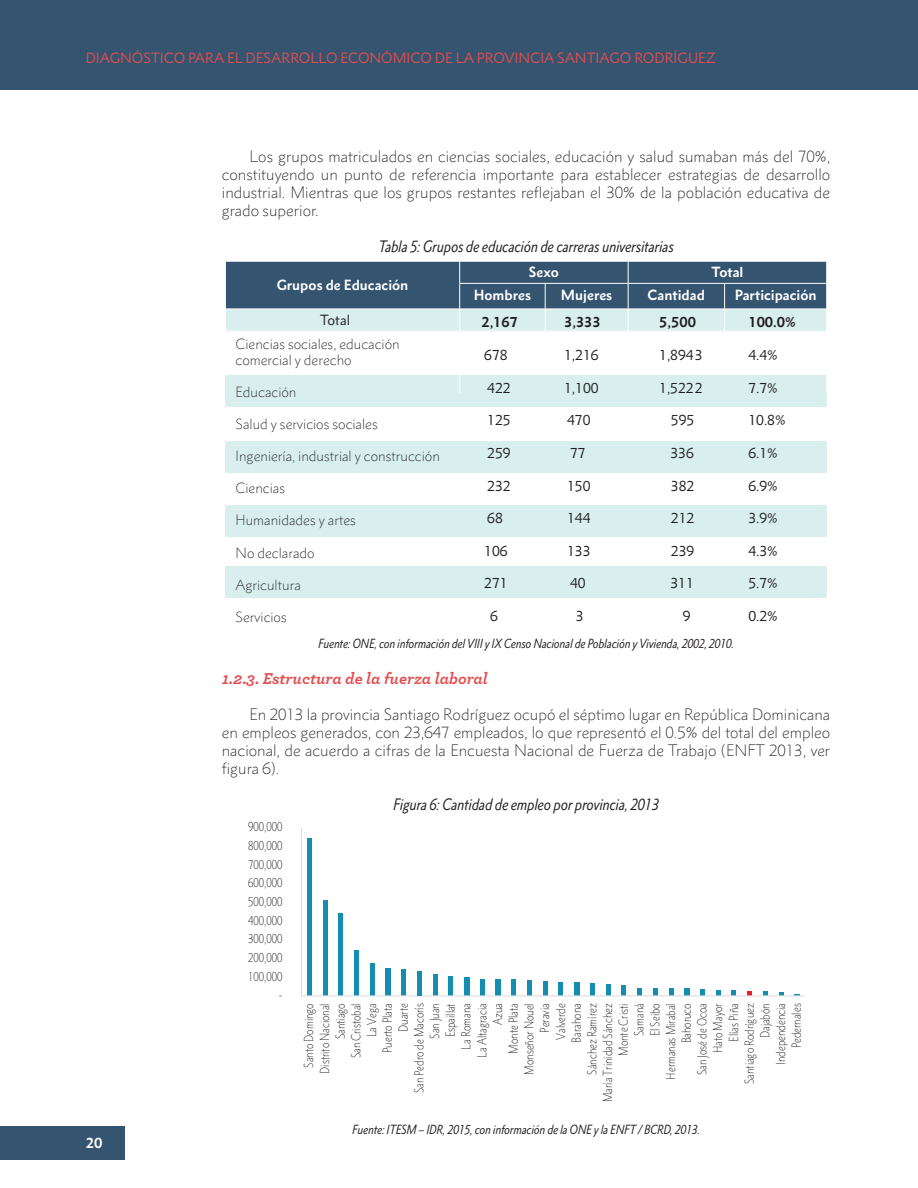
<style>
.page{position:relative;width:918px;height:1188px;background:#fff}
.page>*{position:absolute;margin:0;border:0;box-sizing:border-box;transform-origin:0 0}
.t1{font:italic 700 16.5px "Archer";color:#e34d4e}
.t2{font:300 15px/18px "Metro Nova Pro";color:#231f20;text-align:justify}
.t3{font:italic condensed 15px "Metro Nova Pro";color:#231f20}
.t4{font:13.5px "Metro Nova Pro";color:#e34d4e}
.t5{font:700 13.5px "Metro Nova Pro";color:#fff}
.t6{font:300 13.35px/16px "Metro Nova Pro";color:#231f20}
.t7{font:13.35px "Metro Nova Pro";color:#231f20}
.t8{font:700 13.35px "Metro Nova Pro";color:#fff}
.t9{font:700 13.35px "Metro Nova Pro";color:#231f20}
.t10{font:italic condensed 12px "Metro Nova Pro";color:#231f20}
.t11{font:300 condensed 11.85px/15.8px "Metro Nova Pro";color:#231f20;text-align:right}
.t12{font:11.85px "Calibri";color:#76787b}
</style>
<div class="page">
<div style="left:0;top:0;width:918px;height:89px;background:#345470"></div>
<div style="left:0;top:1126px;width:125px;height:34px;background:#345470"></div>
<div style="left:225px;top:375px;width:602px;height:32px;background:#d8efee"></div>
<div style="left:225px;top:441px;width:602px;height:32px;background:#d8efee"></div>
<div style="left:225px;top:505px;width:602px;height:31px;background:#d8efee"></div>
<div style="left:225px;top:567px;width:602px;height:31px;background:#d8efee"></div>
<svg style="left:459px;top:375px;width:1px;height:18px"></svg>
<svg style="left:225px;top:261px;width:602px;height:70px;background:#6e8a9c"></svg>
<svg style="left:826px;top:375px;width:1px;height:18px"></svg>
<div style="left:401px;top:969px;width:5px;height:27px;background:#148db0"></div>
<div style="left:307px;top:839px;width:5px;height:157px;background:#148db0"></div>
<hr style="left:323px;top:901px;width:4px;height:95px;background:#148db0">
<div style="left:338px;top:913px;width:5px;height:83px;background:#148db0"></div>
<div style="left:354px;top:951px;width:5px;height:45px;background:#148db0"></div>
<div style="left:370px;top:964px;width:5px;height:32px;background:#148db0"></div>
<div style="left:385px;top:969px;width:5px;height:27px;background:#148db0"></div>
<div style="left:433px;top:975px;width:5px;height:21px;background:#148db0"></div>
<div style="left:448px;top:977px;width:5px;height:19px;background:#148db0"></div>
<div style="left:464px;top:977px;width:5px;height:19px;background:#148db0"></div>
<div style="left:480px;top:979px;width:5px;height:17px;background:#148db0"></div>
<div style="left:496px;top:980px;width:5px;height:16px;background:#148db0"></div>
<div style="left:511px;top:980px;width:5px;height:16px;background:#148db0"></div>
<div style="left:527px;top:981px;width:5px;height:15px;background:#148db0"></div>
<div style="left:543px;top:982px;width:5px;height:14px;background:#148db0"></div>
<hr style="left:559px;top:983px;width:4px;height:13px;background:#148db0">
<div style="left:574px;top:983px;width:5px;height:13px;background:#148db0"></div>
<div style="left:590px;top:983px;width:5px;height:13px;background:#148db0"></div>
<div style="left:606px;top:984px;width:5px;height:12px;background:#148db0"></div>
<div style="left:621px;top:986px;width:5px;height:10px;background:#148db0"></div>
<div style="left:637px;top:988px;width:5px;height:8px;background:#148db0"></div>
<div style="left:653px;top:988px;width:5px;height:8px;background:#148db0"></div>
<svg style="left:669px;top:989px;width:5px;height:6px"></svg>
<svg style="left:684px;top:989px;width:5px;height:6px"></svg>
<svg style="left:700px;top:990px;width:5px;height:5px"></svg>
<svg style="left:716px;top:990px;width:5px;height:5px"></svg>
<svg style="left:731px;top:991px;width:5px;height:4px"></svg>
<svg style="left:747px;top:992px;width:5px;height:3px"></svg>
<svg style="left:763px;top:992px;width:5px;height:3px"></svg>
<svg style="left:779px;top:992px;width:5px;height:3px"></svg>
<hr style="left:301px;top:828px;width:1px;height:168px;background:#dcdddf">
<hr style="left:301px;top:995px;width:504px;height:1px;background:#dcdddf">
<div style="left:417px;top:971px;width:5px;height:25px;background:#148db0"></div>
<p class="t4" style="left:86px;top:49px;width:632px">DIAGNÓSTICO PARA EL DESARROLLO ECONÓMICO DE LA PROVINCIA SANTIAGO RODRÍGUEZ</p>
<p class="t2" style="left:222px;top:147px;width:610px;text-indent:28px">Los grupos matriculados en ciencias sociales, educación y salud sumaban más del 70%, constituyendo un punto de referencia importante para establecer estrategias de desarrollo industrial. Mientras que los grupos restantes reflejaban el 30% de la población educativa de grado superior.</p>
<p class="t3" style="left:378px;top:237px;width:297px">Tabla 5: Grupos de educación de carreras universitarias</p>
<p class="t8" style="left:277px;top:277px;width:133px">Grupos de Educación</p>
<p class="t7" style="left:320px;top:312px;width:31px">Total</p>
<p class="t6" style="left:236px;top:336px;width:166px">Ciencias sociales, educación comercial y derecho</p>
<p class="t6" style="left:236px;top:384px;width:62px">Educación</p>
<p class="t6" style="left:236px;top:416px;width:144px">Salud y servicios sociales</p>
<p class="t6" style="left:236px;top:448px;width:206px">Ingeniería, industrial y construcción</p>
<p class="t6" style="left:236px;top:480px;width:51px">Ciencias</p>
<p class="t6" style="left:236px;top:512px;width:122px">Humanidades y artes</p>
<p class="t6" style="left:236px;top:544px;width:81px">No declarado</p>
<p class="t6" style="left:236px;top:576px;width:67px">Agricultura</p>
<p class="t6" style="left:236px;top:609px;width:53px">Servicios</p>
<p class="t8" style="left:529px;top:264px;width:32px">Sexo</p>
<p class="t8" style="left:711px;top:264px;width:34px">Total</p>
<p class="t8" style="left:474px;top:286px;width:59px">Hombres</p>
<p class="t8" style="left:561px;top:286px;width:53px">Mujeres</p>
<p class="t8" style="left:648px;top:286px;width:59px">Cantidad</p>
<p class="t8" style="left:735px;top:286px;width:83px">Participación</p>
<p class="t9" style="left:481px;top:314px;width:38px">2,167</p>
<p class="t9" style="left:564px;top:314px;width:38px">3,333</p>
<p class="t9" style="left:659px;top:314px;width:38px">5,500</p>
<p class="t9" style="left:748px;top:314px;width:49px">100.0%</p>
<p class="t7" style="left:484px;top:347px;width:25px">678</p>
<p class="t7" style="left:564px;top:347px;width:36px">1,216</p>
<p class="t7" style="left:659px;top:347px;width:45px">1,894 3</p>
<p class="t7" style="left:748px;top:347px;width:31px">4.4%</p>
<p class="t7" style="left:487px;top:379px;width:25px">422</p>
<p class="t7" style="left:564px;top:379px;width:36px">1,100</p>
<p class="t7" style="left:659px;top:379px;width:45px">1,522 2</p>
<p class="t7" style="left:748px;top:379px;width:31px">7.7%</p>
<p class="t7" style="left:487px;top:412px;width:25px">125</p>
<p class="t7" style="left:567px;top:412px;width:25px">470</p>
<p class="t7" style="left:671px;top:412px;width:25px">595</p>
<p class="t7" style="left:748px;top:412px;width:39px">10.8%</p>
<p class="t7" style="left:487px;top:444px;width:25px">259</p>
<p class="t7" style="left:570px;top:444px;width:17px">77</p>
<p class="t7" style="left:670px;top:444px;width:25px">336</p>
<p class="t7" style="left:748px;top:444px;width:31px">6.1%</p>
<p class="t7" style="left:487px;top:477px;width:25px">232</p>
<p class="t7" style="left:567px;top:477px;width:25px">150</p>
<p class="t7" style="left:671px;top:477px;width:25px">382</p>
<p class="t7" style="left:748px;top:477px;width:31px">6.9%</p>
<p class="t7" style="left:487px;top:510px;width:17px">68</p>
<p class="t7" style="left:567px;top:510px;width:25px">144</p>
<p class="t7" style="left:671px;top:510px;width:25px">212</p>
<p class="t7" style="left:748px;top:510px;width:31px">3.9%</p>
<p class="t7" style="left:484px;top:542px;width:25px">106</p>
<p class="t7" style="left:567px;top:542px;width:25px">133</p>
<p class="t7" style="left:671px;top:542px;width:25px">239</p>
<p class="t7" style="left:748px;top:542px;width:31px">4.3%</p>
<p class="t7" style="left:484px;top:575px;width:25px">271</p>
<p class="t7" style="left:570px;top:575px;width:17px">40</p>
<p class="t7" style="left:670px;top:575px;width:25px">311</p>
<p class="t7" style="left:748px;top:575px;width:31px">5.7%</p>
<p class="t7" style="left:490px;top:608px;width:9px">6</p>
<p class="t7" style="left:576px;top:608px;width:9px">3</p>
<p class="t7" style="left:683px;top:608px;width:9px">9</p>
<p class="t7" style="left:748px;top:608px;width:31px">0.2%</p>
<p class="t10" style="left:318px;top:636px;width:417px">Fuente: ONE, con información del VIII y IX Censo Nacional de Población y Vivienda, 2002, 2010.</p>
<p class="t1" style="left:222px;top:665px;width:268px">1.2.3. Estructura de la fuerza laboral</p>
<p class="t2" style="left:222px;top:705px;width:610px;text-indent:28px">En 2013 la provincia Santiago Rodríguez ocupó el séptimo lugar en República Dominicana en empleos generados, con 23,647 empleados, lo que representó el 0.5% del total del empleo nacional, de acuerdo a cifras de la Encuesta Nacional de Fuerza de Trabajo (ENFT 2013, ver figura 6).</p>
<p class="t3" style="left:393px;top:795px;width:267px">Figura 6: Cantidad de empleo por provincia, 2013</p>
<p class="t11" style="left:248px;top:819px;width:36px">900,000</p>
<p class="t11" style="left:248px;top:838px;width:36px">800,000</p>
<p class="t11" style="left:248px;top:856px;width:36px">700,000</p>
<p class="t11" style="left:248px;top:875px;width:36px">600,000</p>
<p class="t11" style="left:248px;top:894px;width:36px">500,000</p>
<p class="t11" style="left:248px;top:912px;width:36px">400,000</p>
<p class="t11" style="left:248px;top:931px;width:36px">300,000</p>
<p class="t11" style="left:248px;top:950px;width:36px">200,000</p>
<p class="t11" style="left:248px;top:968px;width:36px">100,000</p>
<p class="t5" style="left:86px;top:1134px;width:18px">20</p>
<p class="t12" style="left:279px;top:987px;width:5px">-</p>
<p class="t11" style="left:301px;top:1102px;width:100px;rotate:-90deg">Santo Domingo<br>Distrito Nacional<br>Santiago<br>San Cristobal<br>La Vega<br>Puerto Plata<br>Duarte<br>San Pedro de Macorís<br>San Juan<br>Espaillat<br>La Romana<br>La Altagracia<br>Azua<br>Monte Plata<br>Monseñor Nouel<br>Peravia<br>Valverde<br>Barahona<br>Sánchez Ramírez<br>María Trinidad Sánchez<br>Monte Cristi<br>Samaná<br>El Seibo<br>Hermanas Mirabal<br>Bahoruco<br>San José de Ocoa<br>Hato Mayor</p>
<p class="t11" style="left:726px;top:1084px;width:82px;rotate:-90deg">Elías Piña<br>Santiago Rodríguez<br>Dajabón<br>Independencia<br>Pedernales</p>
<p class="t10" style="left:352px;top:1122px;width:349px">Fuente: ITESM – IDR, 2015, con información de la ONE y la ENFT / BCRD, 2013.</p>
</div>
